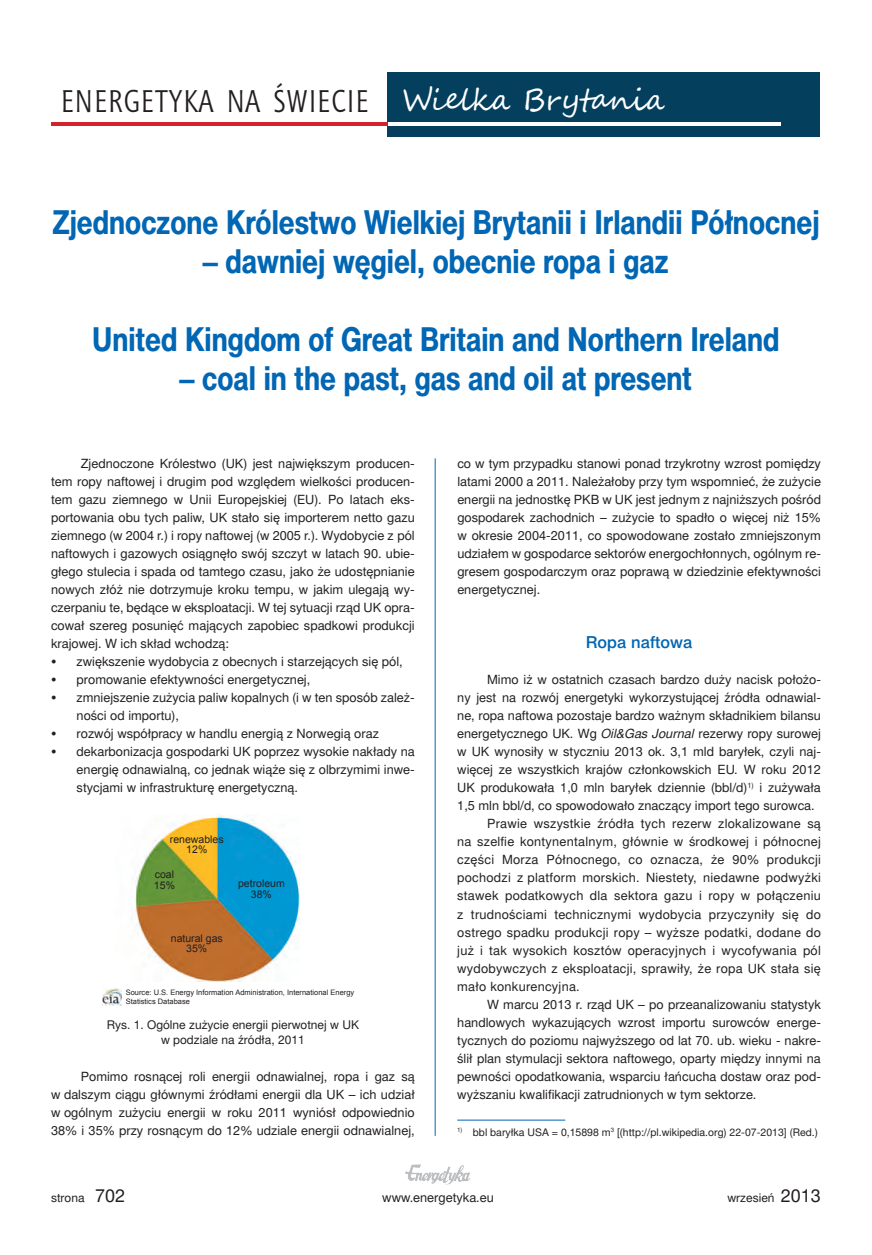
<style>
.page{position:relative;width:872px;height:1255px;background:#fff}
.page>*{position:absolute;margin:0;border:0;box-sizing:border-box;transform-origin:0 0}
.t1{font:700 33px "Switzer Cnd EFN";color:#0166b3}
.t2{font:31.5px "Aerton Cnd EFN";letter-spacing:.05em;color:#231f20}
.t3{font:16.5px "Switzer EFN Medium";color:#0166b3}
.t4{font:12.75px/18px "Switzer EFN";color:#231f20;text-align:justify}
.t5{font:12.75px "Switzer EFN";letter-spacing:.02em;color:#231f20}
.t6{font:12px/15px "Switzer EFN";color:#231f20;text-align:center}
.t7{font:10.5px "Switzer EFN";color:#231f20}
.t8{font:10.5px/10.5px "Arial";color:#231f20;text-align:center}
.t9{font:7.5px/9px "Arial";color:#231f20}
.s1{font-family:"Segoe Script";font-size:30px;color:#fff}
.s2{font-style:italic}
.s3{font-size:18px}
</style>
<div class="page">
<img style="left:405px;top:1164px;width:66px;height:21px">
<hr style="left:435px;top:458px;width:1px;height:677px;background:#0166b3">
<div style="left:387px;top:72px;width:433px;height:65px;background:#04405e"></div>
<hr style="left:51px;top:123px;width:730px;height:3px;background:#fff">
<hr style="left:51px;top:123px;width:336px;height:3px;background:#d1232a">
<hr style="left:457px;top:1119px;width:108px;height:1px;background:#0166b3">
<img style="left:116px;top:814px;width:184px;height:192px">
<img style="left:102px;top:988px;width:19px;height:17px">
<h2 class="t2" style="left:61px;top:83px;width:605px">ENERGETYKA NA ŚWIECIE <span class="s1">Wielka Brytania</span></h2>
<h1 class="t1" style="left:52px;top:201px;width:768px">Zjednoczone Królestwo Wielkiej Brytanii i Irlandii Północnej</h1>
<h1 class="t1" style="left:203px;top:240px;width:467px">– dawniej węgiel, obecnie ropa i gaz</h1>
<h1 class="t1" style="left:92px;top:318px;width:689px">United Kingdom of Great Britain and Northern Ireland</h1>
<h1 class="t1" style="left:180px;top:357px;width:513px">– coal in the past, gas and oil at present</h1>
<p class="t4" style="left:51px;top:455px;width:365px;text-indent:30px">Zjednoczone Królestwo (UK) jest największym producen&shy;tem ropy naftowej i drugim pod względem wielkości producen&shy;tem gazu ziemnego w Unii Europejskiej (EU). Po latach eks&shy;portowania obu tych paliw, UK stało się importerem netto gazu ziemnego (w 2004 r.) i ropy naftowej (w 2005 r.). Wydobycie z pól naftowych i gazowych osiągnęło swój szczyt w latach 90. ubie&shy;głego stulecia i spada od tamtego czasu, jako że udostępnianie nowych złóż nie dotrzymuje kroku tempu, w jakim ulegają wy&shy;czerpaniu te, będące w eksploatacji. W tej sytuacji rząd UK opra&shy;cował szereg posunięć mających zapobiec spadkowi produkcji krajowej. W ich skład wchodzą:</p>
<p class="t4" style="left:51px;top:653px;width:353px">• zwiększenie wydobycia z obecnych i starzejących się pól,</p>
<p class="t4" style="left:51px;top:671px;width:261px">• promowanie efektywności energetycznej,</p>
<p class="t4" style="left:77px;top:689px;width:340px;text-indent:-26px">• zmniejszenie zużycia paliw kopalnych (i w ten sposób zależ&shy;ności od importu),</p>
<p class="t4" style="left:51px;top:725px;width:329px">• rozwój współpracy w handlu energią z Norwegią oraz</p>
<p class="t4" style="left:77px;top:743px;width:340px;text-indent:-26px">• dekarbonizacja gospodarki UK poprzez wysokie nakłady na energię odnawialną, co jednak wiąże się z olbrzymimi inwe&shy;stycjami w infrastrukturę energetyczną.</p>
<p class="t8" style="left:170px;top:833px;width:55px">renewables<br>12%</p>
<p class="t8" style="left:154px;top:869px;width:23px;text-align:left">coal<br>15%</p>
<p class="t8" style="left:171px;top:932px;width:53px">natural gas<br>35%</p>
<p class="t8" style="left:238px;top:878px;width:48px">petroleum<br>38%</p>
<p class="t9" style="left:126px;top:987px;width:230px">Source: U.S. Energy Information Administration, International Energy<br>Statistics Database</p>
<p class="t6" style="left:107px;top:1017px;width:254px">Rys. 1. Ogólne zużycie energii pierwotnej w UK w podziale na źródła, 2011</p>
<p class="t4" style="left:51px;top:1067px;width:365px;text-indent:30px">Pomimo rosnącej roli energii odnawialnej, ropa i gaz są w dalszym ciągu głównymi źródłami energii dla UK – ich udział w ogólnym zużyciu energii w roku 2011 wyniósł odpowiednio 38% i 35% przy rosnącym do 12% udziale energii odnawialnej,</p>
<p class="t4" style="left:457px;top:455px;width:365px">co w tym przypadku stanowi ponad trzykrotny wzrost pomiędzy latami 2000 a 2011. Należałoby przy tym wspomnieć, że zużycie energii na jednostkę PKB w UK jest jednym z najniższych pośród gospodarek zachodnich – zużycie to spadło o więcej niż 15% w okresie 2004-2011, co spowodowane zostało zmniejszonym udziałem w gospodarce sektorów energochłonnych, ogólnym re&shy;gresem gospodarczym oraz poprawą w dziedzinie efektywności energetycznej.</p>
<p class="t3" style="left:586px;top:632px;width:108px">Ropa naftowa</p>
<p class="t4" style="left:487px;top:671px;width:335px">Mimo iż w ostatnich czasach bardzo duży nacisk położo-</p>
<p class="t4" style="left:457px;top:689px;width:365px">ny jest na rozwój energetyki wykorzystującej źródła odnawial-</p>
<p class="t4" style="left:457px;top:707px;width:365px">ne, ropa naftowa pozostaje bardzo ważnym składnikiem bilansu</p>
<p class="t4" style="left:457px;top:725px;width:365px">energetycznego UK. Wg <span class="s2">Oil&amp;Gas Journal</span> rezerwy ropy surowej</p>
<p class="t4" style="left:457px;top:743px;width:365px">w UK wynosiły w styczniu 2013 ok. 3,1 mld baryłek, czyli naj-</p>
<p class="t4" style="left:457px;top:761px;width:365px">więcej ze wszystkich krajów członkowskich EU. W roku 2012</p>
<p class="t4" style="left:457px;top:779px;width:365px">UK produkowała 1,0 mln baryłek dziennie (bbl/d)<sup>1)</sup> i zużywała</p>
<p class="t4" style="left:457px;top:797px;width:359px">1,5 mln bbl/d, co spowodowało znaczący import tego surowca.</p>
<p class="t5" style="left:487px;top:816px;width:335px">Prawie wszystkie źródła tych rezerw zlokalizowane są</p>
<p class="t5" style="left:457px;top:834px;width:365px">na szelfie kontynentalnym, głównie w środkowej i północnej</p>
<p class="t5" style="left:457px;top:852px;width:365px">części Morza Północnego, co oznacza, że 90% produkcji</p>
<p class="t5" style="left:457px;top:870px;width:365px">pochodzi z platform morskich. Niestety, niedawne podwyżki</p>
<p class="t5" style="left:457px;top:888px;width:365px">stawek podatkowych dla sektora gazu i ropy w połączeniu</p>
<p class="t5" style="left:457px;top:906px;width:365px">z trudnościami technicznymi wydobycia przyczyniły się do</p>
<p class="t5" style="left:457px;top:924px;width:365px">ostrego spadku produkcji ropy – wyższe podatki, dodane do</p>
<p class="t5" style="left:457px;top:942px;width:365px">już i tak wysokich kosztów operacyjnych i wycofywania pól</p>
<p class="t5" style="left:457px;top:960px;width:365px">wydobywczych z eksploatacji, sprawiły, że ropa UK stała się</p>
<p class="t5" style="left:457px;top:978px;width:124px">mało konkurencyjna.</p>
<p class="t4" style="left:487px;top:995px;width:335px">W marcu 2013 r. rząd UK – po przeanalizowaniu statystyk</p>
<p class="t4" style="left:457px;top:1013px;width:365px">handlowych wykazujących wzrost importu surowców energe-</p>
<p class="t4" style="left:457px;top:1031px;width:365px">tycznych do poziomu najwyższego od lat 70. ub. wieku - nakre-</p>
<p class="t4" style="left:457px;top:1049px;width:365px">ślił plan stymulacji sektora naftowego, oparty między innymi na</p>
<p class="t4" style="left:457px;top:1067px;width:365px">pewności opodatkowania, wsparciu łańcucha dostaw oraz pod-</p>
<p class="t4" style="left:457px;top:1085px;width:300px">wyższaniu kwalifikacji zatrudnionych w tym sektorze.</p>
<p class="t7" style="left:457px;top:1125px;width:362px"><sup>1)</sup> bbl baryłka USA = 0,15898 m<sup>3</sup> [(http://pl.wikipedia.org) 22-07-2013] (Red.)</p>
<p class="t6" style="left:51px;top:1190px;width:76px">strona <span class="s3">702</span></p>
<p class="t4" style="left:382px;top:1188px;width:113px">www.energetyka.eu</p>
<p class="t6" style="left:727px;top:1190px;width:95px">wrzesień <span class="s3">2013</span></p>
</div>
